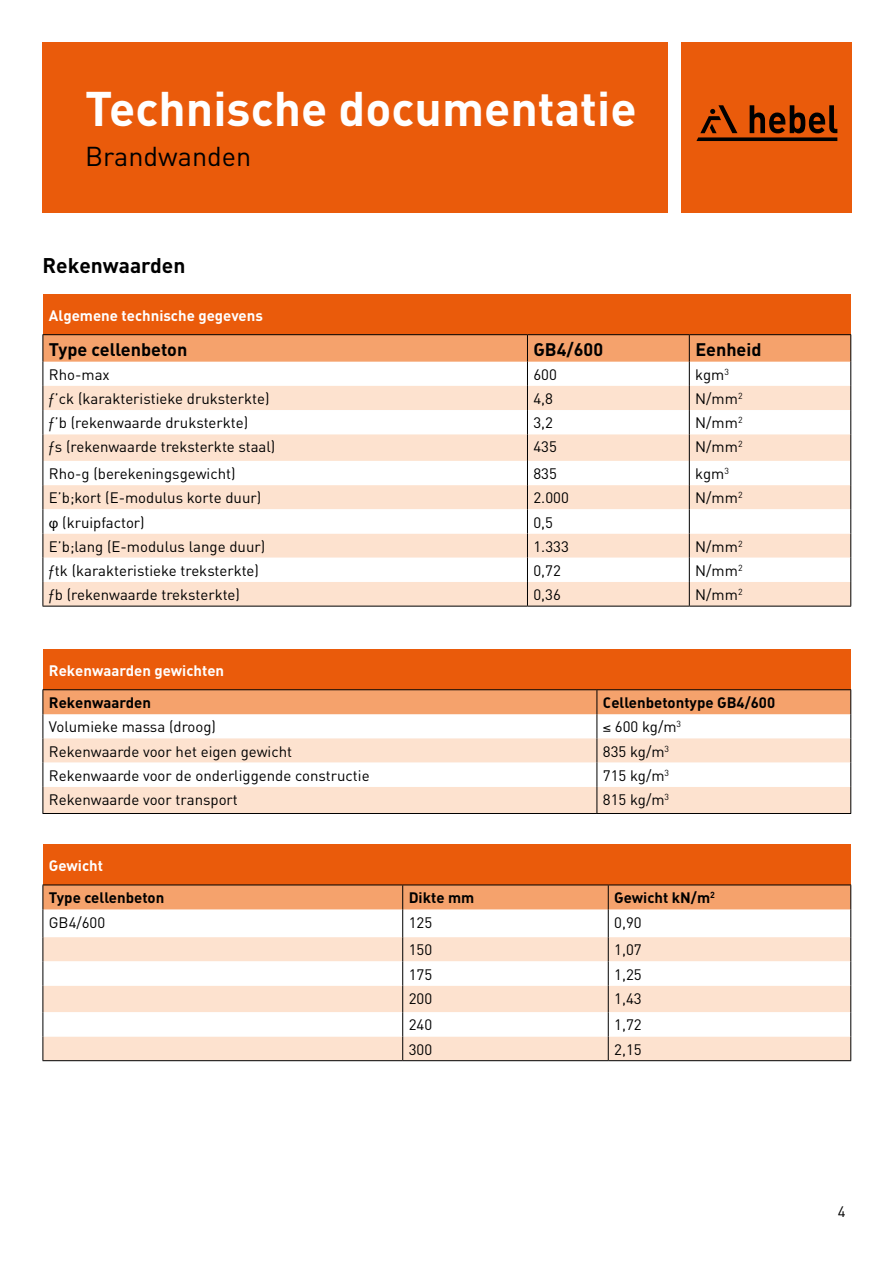
<style>
.page{position:relative;width:893px;height:1263px;background:#fff}
.page>*{position:absolute;margin:0;border:0;box-sizing:border-box;transform-origin:0 0}
.t1{font:700 48px "DIN";color:#fff}
.t2{font:27px "DIN";color:#000}
.t3{font:700 21px "DIN";color:#000}
.t4{font:700 18px "DIN";color:#000}
.t5{font:15px "DIN";color:#000}
.t6{font:700 15px "DIN";color:#000}
.t7{font:700 15px "DIN";color:#fff}
.s1{font-family:"Myriad Pro"}
</style>
<div class="page">
<div style="left:43px;top:43px;width:625px;height:170px;background:#ea5b0b"></div>
<div style="left:682px;top:43px;width:170px;height:170px;background:#ea5b0b"></div>
<svg style="left:696px;top:105px;width:141px;height:36px"></svg>
<div style="left:43px;top:294px;width:808px;height:41px;background:#ea5b0b"></div>
<hr style="left:43px;top:334px;width:484px;height:1px;background:#000">
<hr style="left:527px;top:334px;width:162px;height:1px;background:#000">
<hr style="left:689px;top:334px;width:162px;height:1px;background:#000">
<svg style="left:43px;top:335px;width:808px;height:271px"></svg>
<hr style="left:43px;top:606px;width:484px;height:1px;background:#000">
<hr style="left:527px;top:606px;width:162px;height:1px;background:#000">
<hr style="left:689px;top:606px;width:162px;height:1px;background:#000">
<div style="left:43px;top:649px;width:808px;height:41px;background:#ea5b0b"></div>
<hr style="left:43px;top:689px;width:554px;height:1px;background:#000">
<hr style="left:597px;top:689px;width:254px;height:1px;background:#000">
<svg style="left:43px;top:690px;width:808px;height:123px"></svg>
<hr style="left:43px;top:813px;width:554px;height:1px;background:#000">
<hr style="left:597px;top:813px;width:254px;height:1px;background:#000">
<div style="left:43px;top:845px;width:808px;height:40px;background:#ea5b0b"></div>
<hr style="left:43px;top:884px;width:360px;height:1px;background:#000">
<hr style="left:403px;top:884px;width:205px;height:1px;background:#000">
<hr style="left:608px;top:884px;width:243px;height:1px;background:#000">
<svg style="left:43px;top:885px;width:808px;height:175px"></svg>
<hr style="left:43px;top:1060px;width:360px;height:1px;background:#000">
<hr style="left:403px;top:1060px;width:205px;height:1px;background:#000">
<hr style="left:608px;top:1060px;width:243px;height:1px;background:#000">
<h1 class="t1" style="left:85px;top:78px;width:553px">Technische documentatie</h1>
<h2 class="t2" style="left:85px;top:140px;width:168px">Brandwanden</h2>
<h3 class="t3" style="left:43px;top:251px;width:144px">Rekenwaarden</h3>
<p class="t7" style="left:49px;top:306px;width:216px">Algemene technische gegevens</p>
<p class="t4" style="left:49px;top:337px;width:140px">Type cellenbeton</p>
<p class="t4" style="left:533px;top:337px;width:71px">GB4/600</p>
<p class="t4" style="left:695px;top:337px;width:68px">Eenheid</p>
<p class="t5" style="left:49px;top:365px;width:62px">Rho-max</p>
<p class="t5" style="left:533px;top:365px;width:25px">600</p>
<p class="t5" style="left:695px;top:365px;width:35px">kgm<sup>3</sup></p>
<p class="t5" style="left:49px;top:389px;width:222px">ƒ’ck (karakteristieke druksterkte)</p>
<p class="t5" style="left:533px;top:389px;width:21px">4,8</p>
<p class="t5" style="left:695px;top:389px;width:49px">N/mm<sup>2</sup></p>
<p class="t5" style="left:49px;top:413px;width:201px">ƒ’b (rekenwaarde druksterkte)</p>
<p class="t5" style="left:533px;top:413px;width:21px">3,2</p>
<p class="t5" style="left:695px;top:413px;width:49px">N/mm<sup>2</sup></p>
<p class="t5" style="left:49px;top:438px;width:228px">ƒs (rekenwaarde treksterkte staal)</p>
<p class="t5" style="left:533px;top:438px;width:25px">435</p>
<p class="t5" style="left:695px;top:438px;width:49px">N/mm<sup>2</sup></p>
<p class="t5" style="left:49px;top:464px;width:188px">Rho-g (berekeningsgewicht)</p>
<p class="t5" style="left:533px;top:464px;width:25px">835</p>
<p class="t5" style="left:695px;top:464px;width:35px">kgm<sup>3</sup></p>
<p class="t5" style="left:49px;top:488px;width:214px">E’b;kort (E-modulus korte duur)</p>
<p class="t5" style="left:533px;top:488px;width:37px">2.000</p>
<p class="t5" style="left:695px;top:488px;width:49px">N/mm<sup>2</sup></p>
<p class="t5" style="left:49px;top:513px;width:97px"><span class="s1">φ</span> (kruipfactor)</p>
<p class="t5" style="left:533px;top:513px;width:21px">0,5</p>
<p class="t5" style="left:49px;top:537px;width:218px">E’b;lang (E-modulus lange duur)</p>
<p class="t5" style="left:533px;top:537px;width:37px">1.333</p>
<p class="t5" style="left:695px;top:537px;width:49px">N/mm<sup>2</sup></p>
<p class="t5" style="left:49px;top:561px;width:212px">ƒtk (karakteristieke treksterkte)</p>
<p class="t5" style="left:533px;top:561px;width:29px">0,72</p>
<p class="t5" style="left:695px;top:561px;width:49px">N/mm<sup>2</sup></p>
<p class="t5" style="left:49px;top:585px;width:193px">ƒb (rekenwaarde treksterkte)</p>
<p class="t5" style="left:533px;top:585px;width:29px">0,36</p>
<p class="t5" style="left:695px;top:585px;width:49px">N/mm<sup>2</sup></p>
<p class="t7" style="left:49px;top:661px;width:177px">Rekenwaarden gewichten</p>
<p class="t6" style="left:49px;top:693px;width:104px">Rekenwaarden</p>
<p class="t6" style="left:603px;top:693px;width:174px">Cellenbetontype GB4/600</p>
<p class="t5" style="left:49px;top:718px;width:169px">Volumieke massa (droog)</p>
<p class="t5" style="left:603px;top:718px;width:80px">≤ 600 kg/m<sup>3</sup></p>
<p class="t5" style="left:49px;top:742px;width:245px">Rekenwaarde voor het eigen gewicht</p>
<p class="t5" style="left:603px;top:742px;width:68px">835 kg/m<sup>3</sup></p>
<p class="t5" style="left:49px;top:766px;width:322px">Rekenwaarde voor de onderliggende constructie</p>
<p class="t5" style="left:603px;top:766px;width:68px">715 kg/m<sup>3</sup></p>
<p class="t5" style="left:49px;top:790px;width:191px">Rekenwaarde voor transport</p>
<p class="t5" style="left:603px;top:790px;width:68px">815 kg/m<sup>3</sup></p>
<p class="t7" style="left:49px;top:856px;width:56px">Gewicht</p>
<p class="t6" style="left:49px;top:888px;width:117px">Type cellenbeton</p>
<p class="t6" style="left:409px;top:888px;width:67px">Dikte mm</p>
<p class="t6" style="left:614px;top:888px;width:102px">Gewicht kN/m<sup>2</sup></p>
<p class="t5" style="left:49px;top:913px;width:58px">GB4/600</p>
<p class="t5" style="left:409px;top:913px;width:25px">125</p>
<p class="t5" style="left:614px;top:913px;width:29px">0,90</p>
<p class="t5" style="left:409px;top:941px;width:25px">150</p>
<p class="t5" style="left:614px;top:941px;width:29px">1,07</p>
<p class="t5" style="left:409px;top:965px;width:25px">175</p>
<p class="t5" style="left:614px;top:965px;width:29px">1,25</p>
<p class="t5" style="left:409px;top:989px;width:25px">200</p>
<p class="t5" style="left:614px;top:989px;width:29px">1,43</p>
<p class="t5" style="left:409px;top:1016px;width:25px">240</p>
<p class="t5" style="left:614px;top:1016px;width:29px">1,72</p>
<p class="t5" style="left:409px;top:1040px;width:25px">300</p>
<p class="t5" style="left:614px;top:1040px;width:29px">2,15</p>
<p class="t5" style="left:838px;top:1202px;width:9px">4</p>
</div>
